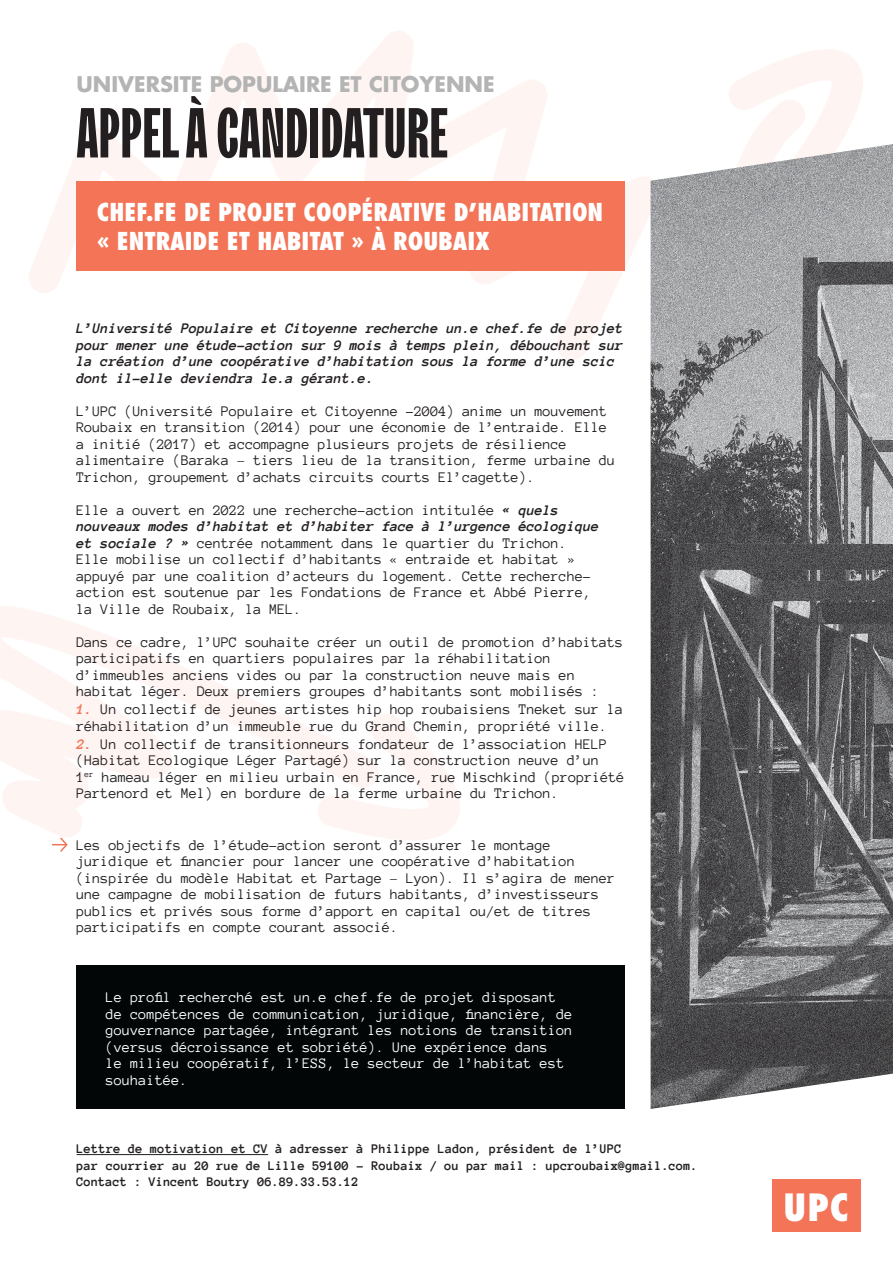
<style>
.page{position:relative;width:893px;height:1263px;background:#fff}
.page>*{position:absolute;margin:0;border:0;box-sizing:border-box;transform-origin:0 0}
.t1{font:700 70.5px "TT Trailers Trial";color:#231f20}
.t2{font:800 condensed 36.6px "Futura Std";color:#fff}
.t3{font:800 condensed 24px/28.8px "Futura Std";color:#fff}
.t4{font:700 21px "Futura Std";color:#b4b4b4}
.t5{font:15px/16.5px "Anonymous Pro";letter-spacing:-.01em;color:#231f20}
.t6{font:15px/16.5px "Anonymous Pro";color:#fff}
.t7{font:italic 700 15px/16.5px "Anonymous Pro";letter-spacing:-.01em;color:#231f20}
.t8{font:700 13.5px "Anonymous Pro";color:#231f20}
.s1{font-weight:700;font-style:italic}
.s2{font-weight:700;font-style:italic;color:#f37457}
</style>
<div class="page">
<svg style="left:0;top:606px;width:295px;height:231px"></svg>
<svg style="left:295px;top:714px;width:165px;height:126px"></svg>
<svg style="left:29px;top:31px;width:622px;height:355px"></svg>
<svg style="left:729px;top:50px;width:134px;height:94px"></svg>
<img style="left:651px;top:144px;width:242px;height:965px">
<svg style="left:52px;top:836px;width:17px;height:16px"></svg>
<div style="left:77px;top:181px;width:548px;height:89px;background:#f37457"></div>
<div style="left:77px;top:965px;width:548px;height:144px;background:#020606"></div>
<hr style="left:77px;top:1154px;width:191px;height:1px;background:#231f20">
<div style="left:772px;top:1180px;width:89px;height:52px;background:#f37456"></div>
<p class="t4" style="left:77px;top:70px;width:420px">UNIVERSITE POPULAIRE ET CITOYENNE</p>
<p class="t1" style="left:77px;top:95px;width:373px">APPEL À CANDIDATURE</p>
<p class="t3" style="left:97px;top:197px;width:508px">CHEF.FE DE PROJET COOPÉRATIVE D’HABITATION « ENTRAIDE ET HABITAT » À ROUBAIX</p>
<p class="t7" style="left:77px;top:319px;width:548px">L’Université Populaire et Citoyenne recherche un.e chef.fe de projet pour mener une étude-action sur 9 mois à temps plein, débouchant sur la création d’une coopérative d’habitation sous la forme d’une scic dont il-elle deviendra le.a gérant.e.</p>
<p class="t5" style="left:77px;top:402px;width:540px">L’UPC (Université Populaire et Citoyenne -2004) anime un mouvement Roubaix en transition (2014) pour une économie de l’entraide. Elle a initié (2017) et accompagne plusieurs projets de résilience alimentaire (Baraka – tiers lieu de la transition, ferme urbaine du Trichon, groupement d’achats circuits courts El’cagette).</p>
<p class="t5" style="left:77px;top:501px;width:524px">Elle a ouvert en 2022 une recherche-action intitulée <span class="s1">« quels nouveaux modes d’habitat et d’habiter face à l’urgence écologique et sociale ? »</span> centrée notamment dans le quartier du Trichon.<br>Elle mobilise un collectif d’habitants « entraide et habitat » appuyé par une coalition d’acteurs du logement. Cette recherche&shy;action est soutenue par les Fondations de France et Abbé Pierre, la Ville de Roubaix, la MEL.</p>
<p class="t5" style="left:77px;top:633px;width:548px">Dans ce cadre, l’UPC souhaite créer un outil de promotion d’habitats participatifs en quartiers populaires par la réhabilitation d’immeubles anciens vides ou par la construction neuve mais en habitat léger. Deux premiers groupes d’habitants sont mobilisés :</p>
<p class="t5" style="left:77px;top:700px;width:548px"><span class="s2">1.</span> Un collectif de jeunes artistes hip hop roubaisiens Tneket sur la réhabilitation d’un immeuble rue du Grand Chemin, propriété ville.</p>
<p class="t5" style="left:77px;top:735px;width:550px"><span class="s2">2.</span> Un collectif de transitionneurs fondateur de l’association HELP (Habitat Ecologique Léger Partagé) sur la construction neuve d’un<br>1<sup>er</sup> hameau léger en milieu urbain en France, rue Mischkind (propriété Partenord et Mel) en bordure de la ferme urbaine du Trichon.</p>
<p class="t5" style="left:77px;top:836px;width:540px">Les objectifs de l’étude-action seront d’assurer le montage juridique et financier pour lancer une coopérative d’habitation (inspirée du modèle Habitat et Partage – Lyon). Il s’agira de mener une campagne de mobilisation de futurs habitants, d’investisseurs publics et privés sous forme d’apport en capital ou/et de titres participatifs en compte courant associé.</p>
<p class="t6" style="left:106px;top:988px;width:468px">Le profil recherché est un.e chef.fe de projet disposant de compétences de communication, juridique, financière, de gouvernance partagée, intégrant les notions de transition (versus décroissance et sobriété). Une expérience dans<br>le milieu coopératif, l’ESS, le secteur de l’habitat est souhaitée.</p>
<p class="t8" style="left:77px;top:1141px;width:547px">Lettre de motivation et CV à adresser à Philippe Ladon, président de l’UPC</p>
<p class="t8" style="left:77px;top:1157px;width:623px">par courrier au 20 rue de Lille 59100 - Roubaix / ou par mail : upcroubaix@gmail.com.</p>
<p class="t8" style="left:77px;top:1174px;width:284px">Contact : Vincent Boutry 06.89.33.53.12</p>
<p class="t2" style="left:783px;top:1184px;width:67px">UPC</p>
</div>
